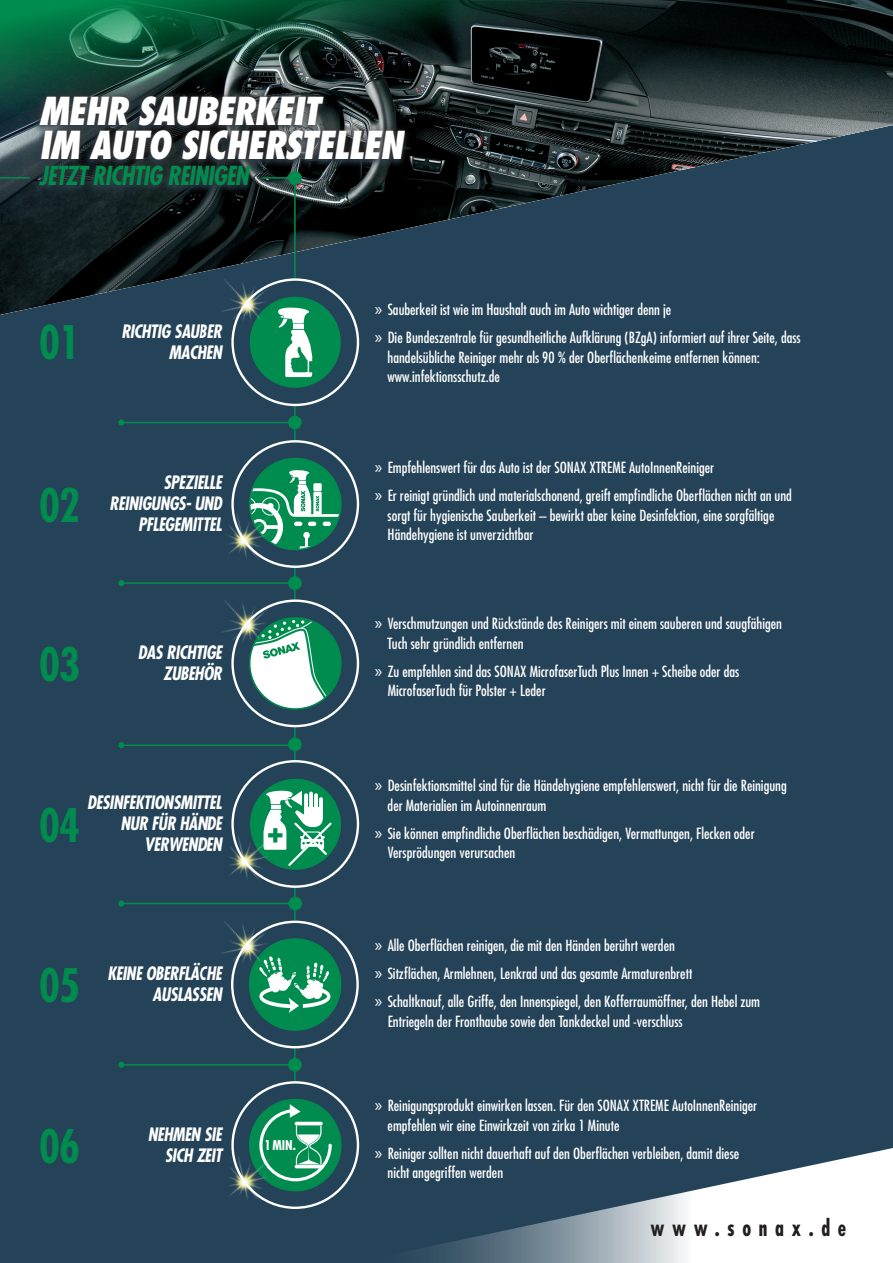
<style>
.page{position:relative;width:893px;height:1263px;background:#fff}
.page>*{position:absolute;margin:0;border:0;box-sizing:border-box;transform-origin:0 0}
.t1{font:700 condensed 45px "Futura Std";letter-spacing:-.025em;color:#008c4e;scale:.95 1}
.t2{font:italic 800 condensed 37.5px/34.5px "Futura Std";letter-spacing:-.025em;color:#fff;scale:.95 1}
.t3{font:italic 700 condensed 25.5px "Futura Std";letter-spacing:-.025em;color:#008c4e;scale:.95 1}
.t4{font:700 condensed 22.5px "Futura Std";letter-spacing:.375em;color:#231f20;scale:.9 1}
.t5{font:italic 700 condensed 18px/21px "Futura Std";letter-spacing:-.025em;color:#fff;text-align:right;scale:.95 1}
.t6{font:condensed 15px/19.5px "Futura Std";color:#fff}
.t7{font:700 condensed 13.2px "Futura";color:#fff}
.s1{font-family:"Myriad Pro";font-stretch:normal;font-size:18px}
</style>
<div class="page">
<div style="left:0;top:315px;width:893px;height:948px;background:#254358"></div>
<img style="left:0;top:202px;width:893px;height:113px">
<svg style="left:0;top:0;width:893px;height:202px;background:#1d3533"></svg>
<div style="left:31px;top:88px;width:382px;height:105px;background:#473023;opacity:.7"></div>
<hr style="left:294px;top:179px;width:2px;height:1001px;background:#008c4e">
<svg style="left:233px;top:441px;width:125px;height:126px;background:#3c5869"></svg>
<div style="left:250px;top:458px;width:91px;height:91px;background:#008c4e;border-radius:50%"></div>
<svg style="left:250px;top:469px;width:91px;height:80px"></svg>
<div style="left:233px;top:1082px;width:125px;height:126px;background:#254358;border-radius:50%"></div>
<div style="left:250px;top:1099px;width:91px;height:91px;background:#008c4e;border-radius:50%"></div>
<svg style="left:259px;top:1104px;width:73px;height:41px"></svg>
<div style="left:233px;top:280px;width:125px;height:125px;background:#254358;border-radius:50%"></div>
<div style="left:250px;top:297px;width:91px;height:91px;background:#008c4e;border-radius:50%"></div>
<svg style="left:282px;top:307px;width:30px;height:70px"></svg>
<div style="left:233px;top:761px;width:125px;height:126px;background:#254358;border-radius:50%"></div>
<div style="left:250px;top:779px;width:91px;height:91px;background:#008c4e;border-radius:50%"></div>
<svg style="left:265px;top:789px;width:69px;height:79px"></svg>
<div style="left:233px;top:601px;width:125px;height:125px;background:#254358;border-radius:50%"></div>
<div style="left:250px;top:618px;width:91px;height:91px;background:#008c4e;border-radius:50%"></div>
<svg style="left:250px;top:618px;width:83px;height:91px"></svg>
<div style="left:232px;top:922px;width:126px;height:125px;background:#254358;border-radius:50%"></div>
<div style="left:250px;top:939px;width:91px;height:91px;background:#008c4e;border-radius:50%"></div>
<div style="left:249px;top:938px;width:92px;height:93px;border:2px solid #008c4e;border-radius:50%"></div>
<svg style="left:259px;top:956px;width:72px;height:57px"></svg>
<hr style="left:121px;top:422px;width:170px;height:1px;background:#008c4e">
<svg style="left:118px;top:419px;width:6px;height:6px"></svg>
<hr style="left:121px;top:582px;width:170px;height:2px;background:#008c4e">
<svg style="left:118px;top:580px;width:6px;height:6px"></svg>
<hr style="left:121px;top:744px;width:170px;height:2px;background:#008c4e">
<svg style="left:118px;top:742px;width:6px;height:6px"></svg>
<hr style="left:121px;top:903px;width:170px;height:1px;background:#008c4e">
<svg style="left:118px;top:900px;width:6px;height:6px"></svg>
<hr style="left:121px;top:1064px;width:170px;height:1px;background:#008c4e">
<svg style="left:118px;top:1062px;width:6px;height:6px"></svg>
<hr style="left:0;top:177px;width:30px;height:2px;background:#008c4e">
<hr style="left:262px;top:177px;width:32px;height:2px;background:#008c4e">
<div style="left:288px;top:416px;width:14px;height:13px;background:#008c4e;border-radius:50%"></div>
<div style="left:288px;top:171px;width:14px;height:14px;background:#008c4e;border-radius:50%"></div>
<div style="left:288px;top:576px;width:14px;height:14px;background:#008c4e;border-radius:50%"></div>
<div style="left:288px;top:738px;width:14px;height:13px;background:#008c4e;border-radius:50%"></div>
<div style="left:288px;top:897px;width:14px;height:13px;background:#008c4e;border-radius:50%"></div>
<div style="left:288px;top:1058px;width:14px;height:13px;background:#008c4e;border-radius:50%"></div>
<svg style="left:188px;top:1145px;width:705px;height:118px;fill:#254358"></svg>
<img style="left:202px;top:257px;width:80px;height:82px">
<img style="left:202px;top:578px;width:80px;height:82px">
<img style="left:202px;top:899px;width:80px;height:82px">
<img style="left:209px;top:495px;width:81px;height:80px">
<img style="left:210px;top:816px;width:81px;height:80px">
<img style="left:210px;top:1136px;width:81px;height:80px">
<h2 class="t2" style="left:39px;top:94px;width:384px">MEHR SAUBERKEIT<br>IM AUTO SICHERSTELLEN</h2>
<h3 class="t3" style="left:39px;top:160px;width:222px">JETZT RICHTIG REINIGEN</h3>
<h1 class="t1" style="left:39px;top:315px;width:44px">01</h1>
<p class="t5" style="left:121px;top:321px;width:107px">RICHTIG SAUBER<br>MACHEN</p>
<h1 class="t1" style="left:39px;top:477px;width:44px">02</h1>
<p class="t5" style="left:110px;top:472px;width:120px">SPEZIELLE<br>REINIGUNGS- UND<br>PFLEGEMITTEL</p>
<h1 class="t1" style="left:39px;top:637px;width:44px">03</h1>
<p class="t5" style="left:138px;top:642px;width:90px">DAS RICHTIGE<br>ZUBEHÖR</p>
<h1 class="t1" style="left:39px;top:797px;width:44px">04</h1>
<p class="t5" style="left:87px;top:792px;width:143px">DESINFEKTIONSMITTEL<br>NUR FÜR HÄNDE<br>VERWENDEN</p>
<h1 class="t1" style="left:39px;top:958px;width:44px">05</h1>
<p class="t5" style="left:107px;top:963px;width:122px">KEINE OBERFLÄCHE<br>AUSLASSEN</p>
<h1 class="t1" style="left:39px;top:1118px;width:44px">06</h1>
<p class="t5" style="left:148px;top:1124px;width:80px">NEHMEN SIE<br>SICH ZEIT</p>
<p class="t7" style="left:264px;top:1137px;width:33px">1MIN.</p>
<p class="t6" style="left:375px;top:295px;width:427px;line-height:28px"><span class="s1">»</span> Sauberkeit ist wie im Haushalt auch im Auto wichtiger denn je<br><span class="s1">»</span> Die Bundeszentrale für gesundheitliche Aufklärung (BZgA) informiert auf ihrer Seite, dass</p>
<p class="t6" style="left:388px;top:347px;width:374px">handelsübliche Reiniger mehr als 90 % der Oberflächenkeime entfernen können: www.infektionsschutz.de</p>
<p class="t6" style="left:375px;top:454px;width:419px;line-height:28px"><span class="s1">»</span> Empfehlenswert für das Auto ist der SONAX XTREME AutoInnenReiniger<br><span class="s1">»</span> Er reinigt gründlich und materialschonend, greift empfindliche Oberflächen nicht an und</p>
<p class="t6" style="left:388px;top:505px;width:388px">sorgt für hygienische Sauberkeit – bewirkt aber keine Desinfektion, eine sorgfältige<br>Händehygiene ist unverzichtbar</p>
<p class="t6" style="left:388px;top:614px;width:396px;text-indent:-13px"><span class="s1">»</span> Verschmutzungen und Rückstände des Reinigers mit einem sauberen und saugfähigen<br>Tuch sehr gründlich entfernen</p>
<p class="t6" style="left:388px;top:661px;width:353px;text-indent:-13px"><span class="s1">»</span> Zu empfehlen sind das SONAX MicrofaserTuch Plus Innen + Scheibe oder das<br>MicrofaserTuch für Polster + Leder</p>
<p class="t6" style="left:388px;top:776px;width:401px;text-indent:-13px"><span class="s1">»</span> Desinfektionsmittel sind für die Händehygiene empfehlenswert, nicht für die Reinigung der Materialien im Autoinnenraum</p>
<p class="t6" style="left:388px;top:823px;width:369px;text-indent:-13px"><span class="s1">»</span> Sie können empfindliche Oberflächen beschädigen, Vermattungen, Flecken oder<br>Versprödungen verursachen</p>
<p class="t6" style="left:375px;top:931px;width:387px;line-height:28px"><span class="s1">»</span> Alle Oberflächen reinigen, die mit den Händen berührt werden<br><span class="s1">»</span> Sitzflächen, Armlehnen, Lenkrad und das gesamte Armaturenbrett<br><span class="s1">»</span> Schaltknauf, alle Griffe, den Innenspiegel, den Kofferraumöffner, den Hebel zum</p>
<p class="t6" style="left:388px;top:1011px;width:296px">Entriegeln der Fronthaube sowie den Tankdeckel und -verschluss</p>
<p class="t6" style="left:388px;top:1096px;width:371px;text-indent:-13px"><span class="s1">»</span> Reinigungsprodukt einwirken lassen. Für den SONAX XTREME AutoInnenReiniger empfehlen wir eine Einwirkzeit von zirka 1 Minute</p>
<p class="t6" style="left:388px;top:1143px;width:353px;text-indent:-13px"><span class="s1">»</span> Reiniger sollten nicht dauerhaft auf den Oberflächen verbleiben, damit diese nicht angegriffen werden</p>
<h3 class="t4" style="left:651px;top:1214px;width:219px">www.sonax.de</h3>
</div>
